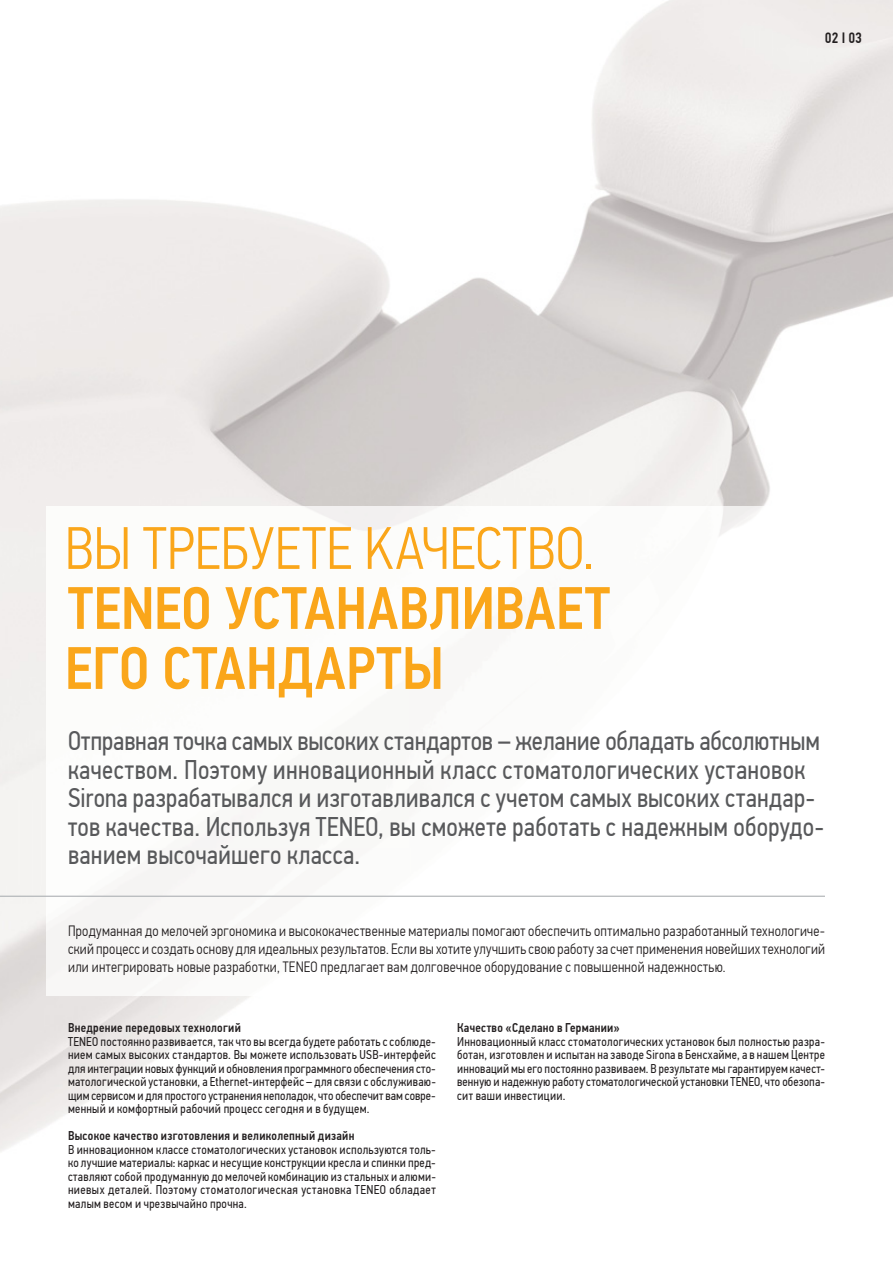
<style>
.page{position:relative;width:893px;height:1263px;background:#fff}
.page>*{position:absolute;margin:0;border:0;box-sizing:border-box;transform-origin:0 0}
.t1{font:500 60px/60px "PF Din Text Cond Pro";letter-spacing:.005em;color:#faa61a}
.t2{font:300 60px "PF Din Text Cond Pro";color:#faa61a}
.t3{font:27px/28.5px "PF Din Text Cond Pro";letter-spacing:.005em;color:#58595b}
.t4{font:300 15px/18px "PF Din Text Cond Pro";letter-spacing:.015em;color:#231f20;text-align:justify}
.t5{font:500 15px "PF Din Text Cond Pro";color:#231f20}
.t6{font:12.75px/13.5px "PF Din Text Cond Pro";letter-spacing:.025em;color:#231f20;text-align:justify}
.t7{font:500 12.75px "PF Din Text Cond Pro";letter-spacing:.02em;color:#231f20}
</style>
<div class="page">
<img style="left:0;top:0;width:893px;height:1152px">
<img style="left:47px;top:506px;width:778px;height:489px">
<hr style="left:0;top:896px;width:825px;height:1px;background:#b2b5b8">
<h1 class="t2" style="left:65px;top:524px;width:531px">ВЫ ТРЕБУЕТЕ KАЧЕСТВО.</h1>
<h1 class="t1" style="left:65px;top:584px;width:547px">TENEO УСТАНАВЛИВАЕТ<br>ЕГО СТАНДАРТЫ</h1>
<p class="t5" style="left:825px;top:31px;width:38px">02 I 03</p>
<p class="t3" style="left:68px;top:729px;width:757px">Отправная точка самых высоких стандартов – желание обладать абсолютным качеством. Поэтому инновационный класс стоматологических установок Sirona разрабатывался и изготавливался с учетом самых высоких стандар&shy;тов качества. Используя TENEO, вы сможете работать с надежным оборудо&shy;ванием высочайшего класса.</p>
<p class="t4" style="left:68px;top:923px;width:758px">Продуманная до мелочей эргономика и высококачественные материалы помогают обеспечить оптимально разработанный технологиче&shy;ский процесс и создать основу для идеальных результатов. Если вы хотите улучшитьсвою работуза счет применения новейшихтехнологий или интегрировать новые разработки, TENEO предлагает вам долговечное оборудование с повышенной надежностью.</p>
<p class="t7" style="left:68px;top:1023px;width:174px">Внедрение передовых технологий</p>
<p class="t6" style="left:68px;top:1036px;width:369px">TENEO постоянно развивается, так что вы всегда будете работать ссоблюде&shy;нием самых высоких стандартов. Вы можете использовать USB-интерфейс для интеграции новых функций и обновления программного обеспечения сто&shy;матологической установки, а Ethernet-интерфейс – для связи с обслуживаю&shy;щим сервисом и для простого устранения неполадок, что обеспечит вам совре&shy;менный и комфортный рабочий процесс сегодня и в будущем.</p>
<p class="t7" style="left:68px;top:1131px;width:288px">Высокое качество изготовления и великолепный дизайн</p>
<p class="t6" style="left:68px;top:1144px;width:369px">В инновационном классе стоматологических установок используются толь&shy;ко лучшие материалы: каркас и несущие конструкции кресла и спинки пред&shy;ставляютсобой продуманную до мелочей комбинацию изстальных и алюми&shy;ниевых деталей. Поэтому стоматологическая установка TENEO обладает малым весом и чрезвычайно прочна.</p>
<p class="t7" style="left:457px;top:1023px;width:164px">Качество «Сделано в Германии»</p>
<p class="t6" style="left:457px;top:1036px;width:369px">Инновационный класс стоматологических установок был полностью разра&shy;ботан, изготовлен и испытан на заводе Sirona в Бенсхайме, а в нашем Центре инноваций мы его постоянно развиваем. В результате мы гарантируем качест&shy;венную и надежную работустоматологической установки TENEO, что обезопа&shy;сит ваши инвестиции.</p>
</div>
